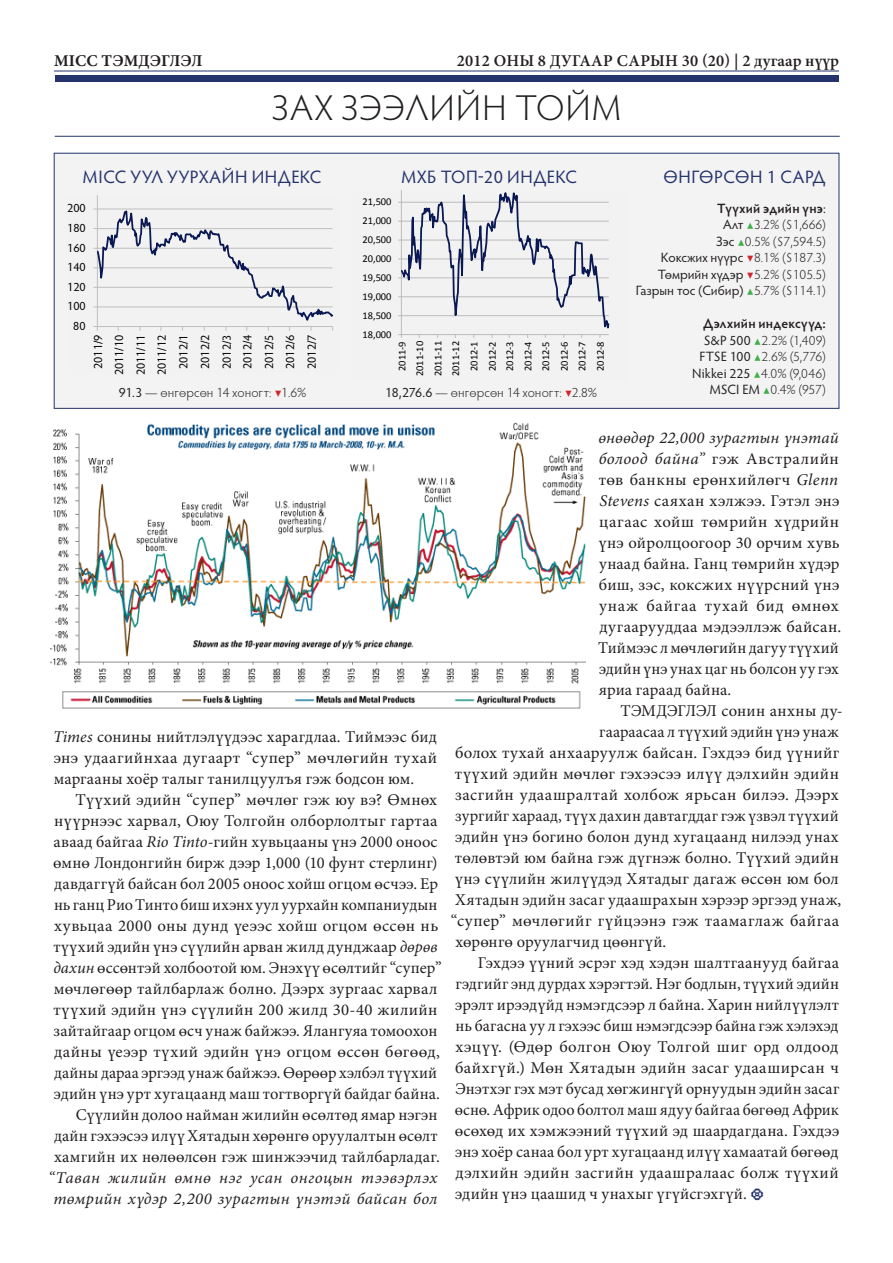
<style>
.page{position:relative;width:893px;height:1263px;background:#fff}
.page>*{position:absolute;margin:0;border:0;box-sizing:border-box;transform-origin:0 0}
.Bulgiin_Garchig{font:300 36px "Hypatia Sans Pro";letter-spacing:.04em;color:#231f20}
.garchig{font:18px "Hypatia Sans Pro";letter-spacing:.03em;color:#24336b}
.Biye{font:16.5px/21px "Minionbolod";letter-spacing:.015em;color:#231f20;text-align:justify}
.OnSarOdor{font:600 16.5px "Minionbolod";letter-spacing:.01em;color:#231f20}
.JijigNer{font:700 16.5px "Minion Pro";letter-spacing:.01em;color:#231f20}
.Hubitsaa{font:300 13.5px "Hypatia Sans Pro";letter-spacing:.01em;color:#231f20}
.Hubitsaa-2{font:13.5px "Hypatia Sans Pro";color:#231f20}
.Hubitsaa-3{font:600 13.5px "Hypatia Sans Pro";letter-spacing:.02em;color:#231f20}
.t1{font:12px/21.3px "Hypatia Sans Pro";letter-spacing:.005em;color:#000;text-align:center}
.t2{font:10.5px/18.1px "Calibri";letter-spacing:.01em;color:#000;text-align:center}
.s1{font-weight:400}
.s2{color:#d1232a}
.s3{color:#40ae49}
.s4{font-weight:300;color:#d1232a}
.s5{font-weight:300}
.s6{font-weight:300;color:#40ae49}
.s7{font-style:italic}
.s8{color:#24336b}
</style>
<div class="page">
<img style="left:49px;top:422px;width:537px;height:287px">
<div style="left:54px;top:153px;width:785px;height:255px;background:#f3f3f3"></div>
<hr style="left:54px;top:71px;width:785px;height:1px;background:#24336b">
<div style="left:55px;top:75px;width:783px;height:7px;background:#24336b"></div>
<hr style="left:55px;top:136px;width:785px;height:1px;background:#24336b">
<svg style="left:398px;top:191px;width:212px;height:147px"></svg>
<svg style="left:93px;top:196px;width:241px;height:135px"></svg>
<p class="JijigNer" style="left:54px;top:49px;width:150px">MICC ТЭМДЭГЛЭЛ</p>
<p class="OnSarOdor" style="left:457px;top:49px;width:384px">2012 ОНЫ 8 ДУГААР САРЫН 30 (20) | 2 дугаар нүүр</p>
<p class="Bulgiin_Garchig" style="left:272px;top:84px;width:351px">ЗАХ ЗЭЭЛИЙН ТОЙМ</p>
<p class="garchig" style="left:83px;top:165px;width:240px">MICC УУЛ УУРХАЙН ИНДЕКС</p>
<p class="t1" style="left:67px;top:197px;width:20px">200</p>
<p class="t1" style="left:67px;top:217px;width:20px">180</p>
<p class="t1" style="left:67px;top:237px;width:20px">160</p>
<p class="t1" style="left:67px;top:256px;width:20px">140</p>
<p class="t1" style="left:67px;top:276px;width:20px">120</p>
<p class="t1" style="left:67px;top:295px;width:20px">100</p>
<p class="t1" style="left:73px;top:315px;width:14px">80</p>
<p class="t1" style="left:87px;top:375px;width:42px;rotate:-90deg">2011/9<br>2011/10<br>2011/11<br>2011/12<br>2012/1<br>2012/2<br>2012/3<br>2012/4<br>2012/5<br>2012/6<br>2012/7</p>
<p class="Hubitsaa" style="left:119px;top:383px;width:189px"><span class="s1">91.3</span> — өнгөрсөн 14 хоногт: <span class="s2">▼</span>1.6%</p>
<p class="garchig" style="left:401px;top:165px;width:177px">МХБ ТОП-20 ИНДЕКС</p>
<p class="garchig" style="left:664px;top:165px;width:163px">ӨНГӨРСӨН 1 САРД</p>
<p class="Hubitsaa-3" style="left:717px;top:198px;width:110px">Түүхий эдийн үнэ<span class="s1">:</span></p>
<p class="Hubitsaa" style="left:723px;top:216px;width:104px"><span class="s1">Алт</span> <span class="s3">▲</span>3.2% ($1,666)</p>
<p class="Hubitsaa" style="left:716px;top:232px;width:111px"><span class="s1">Зэс</span> <span class="s3">▲</span>0.5% ($7,594.5)</p>
<p class="Hubitsaa-2" style="left:661px;top:248px;width:166px">Коксжих нүүрс <span class="s4">▼</span><span class="s5">8.1% ($187.3)</span></p>
<p class="Hubitsaa-2" style="left:658px;top:265px;width:169px">Төмрийн хүдэр <span class="s4">▼</span><span class="s5">5.2% ($105.5)</span></p>
<p class="Hubitsaa-2" style="left:636px;top:281px;width:191px">Газрын тос (Сибир) <span class="s6">▲</span><span class="s5">5.7% ($114.1)</span></p>
<p class="Hubitsaa-3" style="left:703px;top:314px;width:124px">Дэлхийн индексүүд:</p>
<p class="Hubitsaa" style="left:704px;top:331px;width:123px"><span class="s1">S&amp;P 500</span> <span class="s3">▲</span>2.2% (1,409)</p>
<p class="Hubitsaa" style="left:699px;top:348px;width:128px"><span class="s1">FTSE 100</span> <span class="s3">▲</span>2.6% (5,776)</p>
<p class="Hubitsaa" style="left:692px;top:364px;width:135px"><span class="s1">Nikkei 225</span> <span class="s3">▲</span>4.0% (9,046)</p>
<p class="Hubitsaa" style="left:710px;top:381px;width:117px"><span class="s1">MSCI EM</span> <span class="s3">▲</span>0.4% (957)</p>
<p class="t2" style="left:362px;top:193px;width:31px">21,500</p>
<p class="t2" style="left:362px;top:212px;width:31px">21,000</p>
<p class="t2" style="left:362px;top:231px;width:31px">20,500</p>
<p class="t2" style="left:362px;top:250px;width:31px">20,000</p>
<p class="t2" style="left:362px;top:268px;width:31px">19,500</p>
<p class="t2" style="left:362px;top:287px;width:31px">19,000</p>
<p class="t2" style="left:362px;top:306px;width:31px">18,500</p>
<p class="t2" style="left:362px;top:325px;width:31px">18,000</p>
<p class="t2" style="left:393px;top:376px;width:37px;rotate:-90deg">2011-9<br>2011-10<br>2011-11<br>2011-12<br>2012-1<br>2012-2</p>
<p class="t2" style="left:501px;top:371px;width:31px;text-align:justify;rotate:-90deg">2012-3<br>2012-4<br>2012-5<br>2012-6<br>2012-7<br>2012-8</p>
<p class="Hubitsaa" style="left:385px;top:383px;width:214px"><span class="s1">18,276.6</span> — өнгөрсөн 14 хоногт: <span class="s2">▼</span>2.8%</p>
<p class="Biye" style="left:53px;top:727px;width:386px"><span class="s7">Times</span> сонины нийтлэлүүдээс харагдлаа. Тиймээс бид энэ удаагийнхаа дугаарт “супер” мөчлөгийн тухай маргааны хоёр талыг танилцуулъя гэж бодсон юм.</p>
<p class="Biye" style="left:53px;top:790px;width:390px;text-align:left;text-indent:22px">Түүхий эдийн “супер” мөчлөг гэж юу вэ? Өмнөх нүүрнээс харвал, Оюу Толгойн олборлолтыг гартаа аваад байгаа <span class="s7">Rio Tinto</span>-гийн хувьцааны үнэ 2000 оноос өмнө Лондонгийн бирж дээр 1,000 (10 фунт стерлинг) давдаггүй байсан бол 2005 оноос хойш огцом өсчээ. Ер нь ганц Рио Тинто биш ихэнх уул уурхайн компаниудын хувьцаа 2000 оны дунд үеээс хойш огцом өссөн нь түүхий эдийн үнэ сүүлийн арван жилд дунджаар <span class="s7">дөрөв дахин</span> өссөнтэй холбоотой юм. Энэхүү өсөлтийг “супер” мөчлөгөөр тайлбарлаж болно. Дээрх зургаас харвал түүхий эдийн үнэ сүүлийн 200 жилд 30-40 жилийн зайтайгаар огцом өсч унаж байжээ. Ялангуяа томоохон дайны үеээр түхий эдийн үнэ огцом өссөн бөгөөд, дайны дараа эргээд унаж байжээ. Өөрөөр хэлбэл түүхий эдийн үнэ урт хугацаанд маш тогтворгүй байдаг байна.</p>
<p class="Biye" style="left:48px;top:1105px;width:393px;text-align:right">Сүүлийн долоо найман жилийн өсөлтөд ямар нэгэн дайн гэхээсээ илүү Хятадын хөрөнгө оруулалтын өсөлт хамгийн их нөлөөлсөн гэж шинжээчид тайлбарладаг. <span class="s7">“Таван жилийн өмнө нэг усан онгоцын тээвэрлэх төмрийн хүдэр 2,200 зурагтын үнэтэй байсан бол</span></p>
<p class="Biye" style="left:598px;top:427px;width:245px;text-align:left"><span class="s7">өнөөдөр 22,000 зурагтын үнэтай болоод байна”</span> гэж Австралийн төв банкны ерөнхийлөгч <span class="s7">Glenn<br>Stevens</span> саяхан хэлжээ. Гэтэл энэ цагаас хойш төмрийн хүдрийн үнэ ойролцоогоор 30 орчим хувь унаад байна. Ганц төмрийн хүдэр биш, зэс, коксжих нүүрсний үнэ унаж байгаа тухай бид өмнөх дугаарууддаа мэдээллэж байсан.<br>Тиймээс л мөчлөгийн дагуу түүхий эдийн үнэ унах цаг нь болсон уу гэх яриа гараад байна.</p>
<p class="Biye" style="left:621px;top:700px;width:224px">ТЭМДЭГЛЭЛ сонин анхны ду-</p>
<p class="Biye" style="left:599px;top:721px;width:241px">гаараасаа л түүхий эдийн үнэ унаж</p>
<p class="Biye" style="left:455px;top:742px;width:386px">болох тухай анхааруулж байсан. Гэхдээ бид үүнийг</p>
<p class="Biye" style="left:455px;top:763px;width:385px">түүхий эдийн мөчлөг гэхээсээ илүү дэлхийн эдийн</p>
<p class="Biye" style="left:455px;top:784px;width:385px">засгийн удаашралтай холбож ярьсан билээ. Дээрх</p>
<p class="Biye" style="left:455px;top:805px;width:385px">зургийг хараад, түүх дахин давтагддаг гэж үзвэл түүхий</p>
<p class="Biye" style="left:455px;top:826px;width:385px">эдийн үнэ богино болон дунд хугацаанд нилээд унах</p>
<p class="Biye" style="left:455px;top:847px;width:385px">төлөвтэй юм байна гэж дүгнэж болно. Түүхий эдийн</p>
<p class="Biye" style="left:455px;top:868px;width:385px">үнэ сүүлийн жилүүдэд Хятадыг дагаж өссөн юм бол</p>
<p class="Biye" style="left:455px;top:889px;width:388px">Хятадын эдийн засаг удаашрахын хэрээр эргээд унаж,</p>
<p class="Biye" style="left:451px;top:910px;width:390px">“супер” мөчлөгийг гүйцээнэ гэж таамаглаж байгаа</p>
<p class="Biye" style="left:455px;top:931px;width:212px">хөрөнгө оруулагчид цөөнгүй.</p>
<p class="Biye" style="left:455px;top:952px;width:386px;text-indent:23px">Гэхдээ үүний эсрэг хэд хэдэн шалтгаанууд байгаа гэдгийг энд дурдах хэрэгтэй. Нэг бодлын, түүхий эдийн эрэлт ирээдүйд нэмэгдсээр л байна. Харин нийлүүлэлт нь багасна уу л гэхээс биш нэмэгдсээр байна гэж хэлэхэд хэцүү. (Өдөр болгон Оюу Толгой шиг орд олдоод байхгүй.) Мөн Хятадын эдийн засаг удааширсан ч Энэтхэг гэх мэт бусад хөгжингүй орнуудын эдийн засаг өснө. Африк одоо болтол маш ядуу байгаа бөгөөд Африк өсөхөд их хэмжээний түүхий эд шаардагдана. Гэхдээ энэ хоёр санаа бол урт хугацаанд илүү хамаатай бөгөөд дэлхийн эдийн засгийн удаашралаас болж түүхий эдийн үнэ цаашид ч унахыг үгүйсгэхгүй. <span class="s8">•</span></p>
</div>
